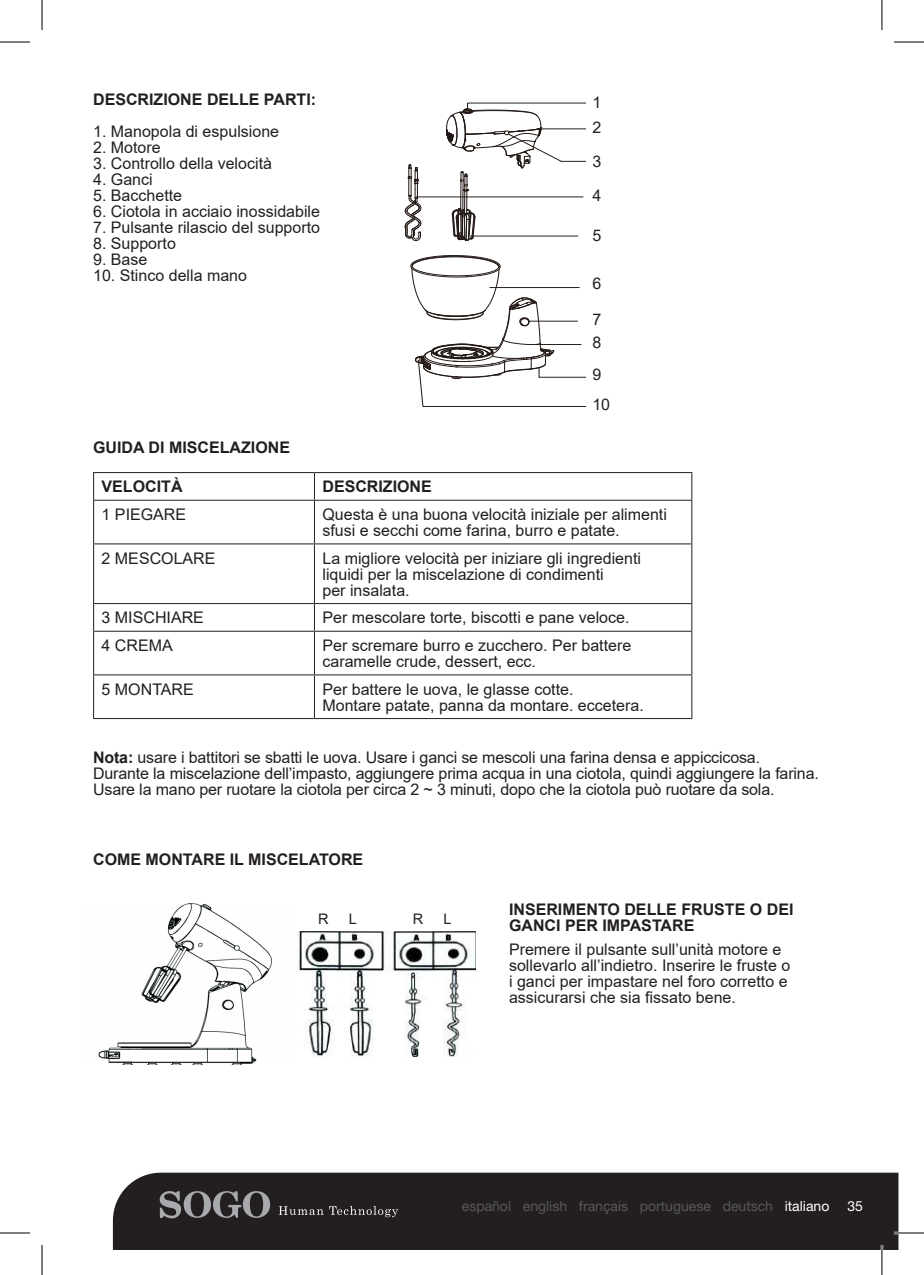
<style>
.page{position:relative;width:924px;height:1275px;background:#fff}
.page>*{position:absolute;margin:0;border:0;box-sizing:border-box;transform-origin:0 0}
.t1{font:16px/16px "Arial";color:#231f20}
.t2{font:700 16px/16px "Arial";color:#231f20}
.t3{font:14.4px "Arial";color:#231f20}
.t4{font:14px "Helvetica Neue LT Std";color:#57585a}
.t5{font:14px "Helvetica Neue LT Std";color:#fff}
.s1{font-weight:700}
.s2{color:#fff}
</style>
<div class="page">
<div style="left:113px;top:1172px;width:785px;height:78px;background:#231f20"></div>
<svg style="left:159px;top:1189px;width:111px;height:29px;background:#565456"></svg>
<svg style="left:278px;top:1206px;width:120px;height:11px"></svg>
<hr style="left:93px;top:472px;width:221px;height:1px;background:#231f20">
<svg style="left:93px;top:473px;width:1px;height:27px"></svg>
<hr style="left:314px;top:472px;width:378px;height:1px;background:#231f20">
<svg style="left:314px;top:473px;width:1px;height:27px"></svg>
<svg style="left:691px;top:473px;width:1px;height:27px"></svg>
<hr style="left:93px;top:500px;width:221px;height:1px;background:#231f20">
<hr style="left:93px;top:501px;width:1px;height:42px;background:#231f20">
<hr style="left:314px;top:500px;width:378px;height:1px;background:#231f20">
<hr style="left:314px;top:501px;width:1px;height:42px;background:#231f20">
<hr style="left:691px;top:501px;width:1px;height:42px;background:#231f20">
<hr style="left:93px;top:543px;width:221px;height:1px;background:#231f20">
<hr style="left:93px;top:544px;width:1px;height:59px;background:#231f20">
<hr style="left:314px;top:543px;width:378px;height:1px;background:#231f20">
<hr style="left:314px;top:544px;width:1px;height:59px;background:#231f20">
<hr style="left:691px;top:544px;width:1px;height:59px;background:#231f20">
<hr style="left:93px;top:603px;width:221px;height:1px;background:#231f20">
<svg style="left:93px;top:604px;width:1px;height:27px"></svg>
<hr style="left:314px;top:603px;width:378px;height:1px;background:#231f20">
<svg style="left:314px;top:604px;width:1px;height:27px"></svg>
<svg style="left:691px;top:604px;width:1px;height:27px"></svg>
<hr style="left:93px;top:631px;width:221px;height:1px;background:#231f20">
<hr style="left:93px;top:632px;width:1px;height:42px;background:#231f20">
<hr style="left:314px;top:631px;width:378px;height:1px;background:#231f20">
<hr style="left:314px;top:632px;width:1px;height:42px;background:#231f20">
<hr style="left:691px;top:632px;width:1px;height:42px;background:#231f20">
<hr style="left:93px;top:674px;width:221px;height:1px;background:#231f20">
<hr style="left:93px;top:675px;width:1px;height:43px;background:#231f20">
<hr style="left:314px;top:674px;width:378px;height:1px;background:#231f20">
<hr style="left:314px;top:675px;width:1px;height:43px;background:#231f20">
<hr style="left:691px;top:675px;width:1px;height:43px;background:#231f20">
<hr style="left:93px;top:718px;width:221px;height:1px;background:#231f20">
<hr style="left:314px;top:718px;width:378px;height:1px;background:#231f20">
<img style="left:296px;top:931px;width:179px;height:126px">
<img style="left:98px;top:903px;width:174px;height:162px">
<svg style="left:404px;top:165px;width:17px;height:76px"></svg>
<hr style="left:416px;top:197px;width:166px;height:1px;background:#231915">
<svg style="left:446px;top:103px;width:139px;height:138px"></svg>
<svg style="left:410px;top:255px;width:175px;height:152px"></svg>
<hr style="left:893px;top:1231px;width:30px;height:3px;background:#fff">
<hr style="left:880px;top:1245px;width:2px;height:30px;background:#fff">
<hr style="left:0;top:42px;width:30px;height:1px;background:#000">
<hr style="left:893px;top:42px;width:30px;height:1px;background:#000">
<hr style="left:0;top:1232px;width:30px;height:1px;background:#000">
<hr style="left:893px;top:1232px;width:30px;height:1px;background:#000">
<hr style="left:42px;top:0;width:1px;height:30px;background:#000">
<hr style="left:42px;top:1245px;width:1px;height:30px;background:#000">
<hr style="left:881px;top:0;width:1px;height:30px;background:#000">
<hr style="left:881px;top:1245px;width:1px;height:30px;background:#000">
<p class="t2" style="left:93px;top:91px;width:224px">DESCRIZIONE DELLE PARTI:</p>
<p class="t1" style="left:93px;top:123px;width:187px">1. Manopola di espulsione</p>
<p class="t1" style="left:93px;top:139px;width:69px">2. Motore</p>
<p class="t1" style="left:93px;top:155px;width:180px">3. Controllo della velocità</p>
<p class="t1" style="left:93px;top:171px;width:61px">4. Ganci</p>
<p class="t1" style="left:93px;top:187px;width:90px">5. Bacchette</p>
<p class="t1" style="left:93px;top:203px;width:228px">6. Ciotola in acciaio inossidabile</p>
<p class="t1" style="left:93px;top:219px;width:228px">7. Pulsante rilascio del supporto</p>
<p class="t1" style="left:93px;top:235px;width:84px">8. Supporto</p>
<p class="t1" style="left:93px;top:251px;width:56px">9. Base</p>
<p class="t1" style="left:93px;top:267px;width:155px">10. Stinco della mano</p>
<p class="t2" style="left:93px;top:439px;width:198px">GUIDA DI MISCELAZIONE</p>
<p class="t1" style="left:592px;top:94px;width:10px">1</p>
<p class="t1" style="left:592px;top:119px;width:10px">2</p>
<p class="t1" style="left:592px;top:153px;width:10px">3</p>
<p class="t1" style="left:592px;top:187px;width:10px">4</p>
<p class="t1" style="left:592px;top:227px;width:10px">5</p>
<p class="t1" style="left:592px;top:275px;width:10px">6</p>
<p class="t1" style="left:592px;top:308px;width:10px;line-height:22.8px">7<br>8</p>
<p class="t1" style="left:592px;top:360px;width:19px;line-height:29.4px">9<br>10</p>
<p class="t2" style="left:102px;top:479px;width:82px">VELOCITÀ</p>
<p class="t2" style="left:322px;top:479px;width:111px">DESCRIZIONE</p>
<p class="t1" style="left:102px;top:506px;width:86px">1 PIEGARE</p>
<p class="t1" style="left:322px;top:506px;width:346px">Questa è una buona velocità iniziale per alimenti sfusi e secchi come farina, burro e patate.</p>
<p class="t1" style="left:102px;top:550px;width:115px">2 MESCOLARE</p>
<p class="t1" style="left:322px;top:550px;width:320px">La migliore velocità per iniziare gli ingredienti liquidi per la miscelazione di condimenti<br>per insalata.</p>
<p class="t1" style="left:102px;top:609px;width:104px">3 MISCHIARE</p>
<p class="t1" style="left:322px;top:609px;width:308px">Per mescolare torte, biscotti e pane veloce.</p>
<p class="t1" style="left:102px;top:637px;width:73px">4 CREMA</p>
<p class="t1" style="left:322px;top:637px;width:310px">Per scremare burro e zucchero. Per battere caramelle crude, dessert, ecc.</p>
<p class="t1" style="left:102px;top:681px;width:94px">5 MONTARE</p>
<p class="t1" style="left:322px;top:681px;width:323px">Per battere le uova, le glasse cotte.<br>Montare patate, panna da montare. eccetera.</p>
<p class="t1" style="left:93px;top:749px;width:727px"><span class="s1">Nota:</span> usare i battitori se sbatti le uova. Usare i ganci se mescoli una farina densa e appiccicosa.<br>Durante la miscelazione dell’impasto, aggiungere prima acqua in una ciotola, quindi aggiungere la farina.<br>Usare la mano per ruotare la ciotola per circa 2 ~ 3 minuti, dopo che la ciotola può ruotare da sola.</p>
<p class="t2" style="left:93px;top:852px;width:271px">COME MONTARE IL MISCELATORE</p>
<p class="t3" style="left:318px;top:909px;width:12px">R</p>
<p class="t3" style="left:348px;top:909px;width:10px">L</p>
<p class="t3" style="left:412px;top:909px;width:12px">R</p>
<p class="t3" style="left:443px;top:909px;width:10px">L</p>
<p class="t2" style="left:509px;top:901px;width:286px">INSERIMENTO DELLE FRUSTE O DEI<br>GANCI PER IMPASTARE</p>
<p class="t1" style="left:509px;top:941px;width:282px">Premere il pulsante sull’unità motore e sollevarlo all’indietro. Inserire le fruste o i ganci per impastare nel foro corretto e assicurarsi che sia fissato bene.</p>
<p class="t4" style="left:461px;top:1197px;width:369px">español english français portuguese deutsch <span class="s2">italiano</span></p>
<p class="t5" style="left:846px;top:1197px;width:17px">35</p>
</div>
